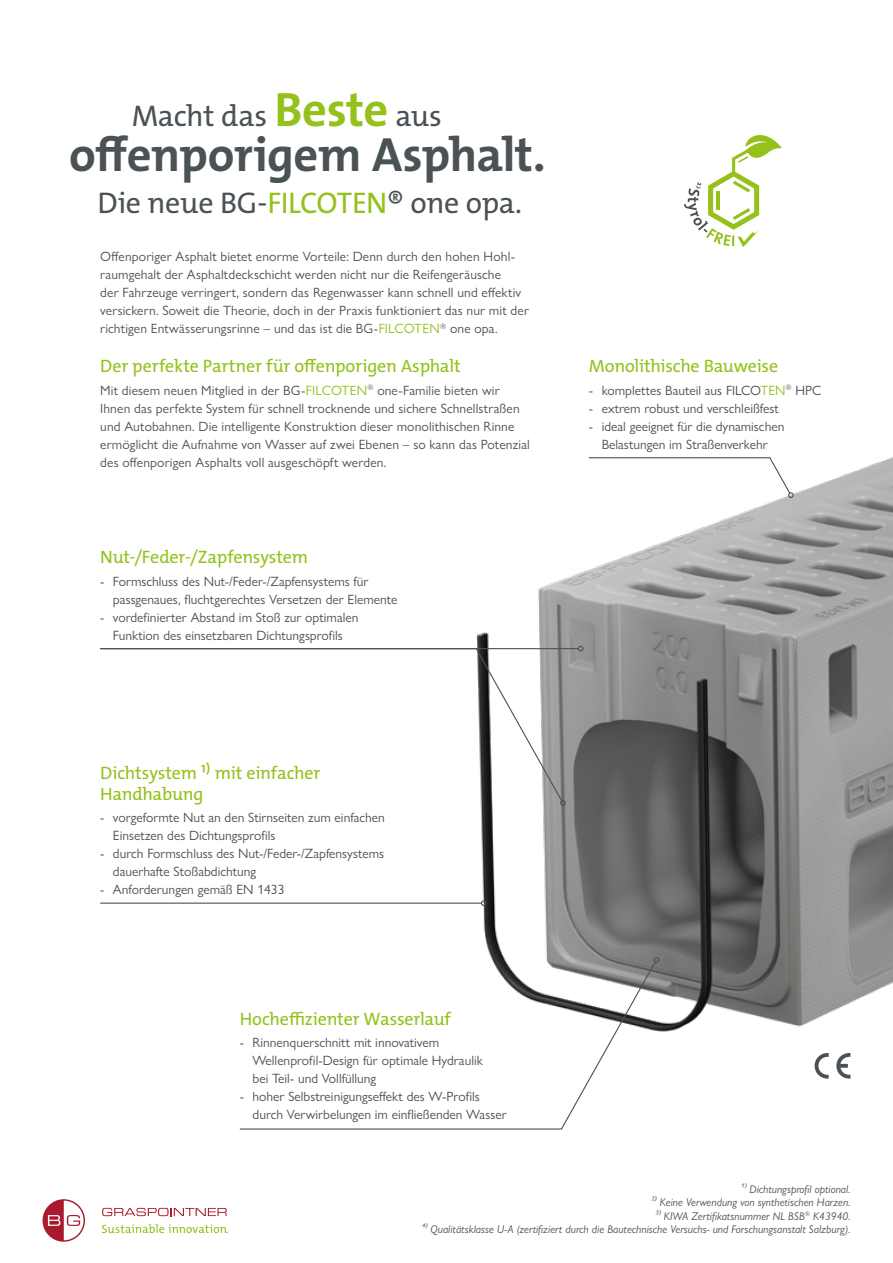
<style>
.page{position:relative;width:893px;height:1263px;background:#fff}
.page>*{position:absolute;margin:0;border:0;box-sizing:border-box;transform-origin:0 0}
.t1{font:700 48.3px "The Mix E2 s";letter-spacing:-.01em;color:#4b5255}
.t2{font:30px "The Mix E2 s";letter-spacing:-.015em;color:#4b5255}
.t3{font:18px/21px "The Mix E2 s";letter-spacing:-.01em;color:#94c11a}
.t4{font:13.5px/18px "Gill Sans Nova";color:#4b5255}
.t5{font:italic 11.25px/13.5px "Gill Sans Nova";color:#4b5255;text-align:right}
.s1{font-weight:700;font-size:48.3px;color:#94c11a}
.s2{color:#94c11a}
</style>
<div class="page">
<img style="left:476px;top:456px;width:417px;height:623px">
<svg style="left:588px;top:457px;width:206px;height:41px"></svg>
<svg style="left:814px;top:1052px;width:15px;height:27px"></svg>
<svg style="left:836px;top:1052px;width:14px;height:27px"></svg>
<svg style="left:239px;top:960px;width:418px;height:170px"></svg>
<svg style="left:653px;top:957px;width:6px;height:6px"></svg>
<hr style="left:100px;top:648px;width:478px;height:1px;background:#4b5255">
<svg style="left:578px;top:646px;width:5px;height:5px"></svg>
<svg style="left:100px;top:647px;width:463px;height:155px"></svg>
<svg style="left:560px;top:800px;width:6px;height:6px"></svg>
<hr style="left:100px;top:902px;width:381px;height:2px;background:#4b5255">
<svg style="left:481px;top:900px;width:5px;height:6px"></svg>
<svg style="left:102px;top:1208px;width:125px;height:8px"></svg>
<svg style="left:43px;top:1199px;width:42px;height:43px"></svg>
<svg style="left:102px;top:1224px;width:126px;height:9px"></svg>
<svg style="left:684px;top:135px;width:98px;height:112px"></svg>
<h2 class="t2" style="left:132px;top:96px;width:312px">Macht das <span class="s1">Beste</span> aus</h2>
<h1 class="t1" style="left:69px;top:123px;width:478px">offenporigem Asphalt.</h1>
<h2 class="t2" style="left:97px;top:183px;width:426px">Die neue BG-<span class="s2">FILCOTEN</span>® one opa.</h2>
<p class="t4" style="left:100px;top:248px;width:430px">Offenporiger Asphalt bietet enorme Vorteile: Denn durch den hohen Hohl&shy;raumgehalt der Asphaltdeckschicht werden nicht nur die Reifengeräusche<br>der Fahrzeuge verringert, sondern das Regenwasser kann schnell und effektiv versickern. Soweit die Theorie, doch in der Praxis funktioniert das nur mit der richtigen Entwässerungsrinne – und das ist die BG-<span class="s2">FILCOTEN</span><sup>®</sup> one opa.</p>
<h3 class="t3" style="left:100px;top:356px;width:362px">Der perfekte Partner für offenporigen Asphalt</h3>
<p class="t4" style="left:100px;top:381px;width:431px">Mit diesem neuen Mitglied in der BG-<span class="s2">FILCOTEN</span><sup>®</sup> one-Familie bieten wir Ihnen das perfekte System für schnell trocknende und sichere Schnellstraßen und Autobahnen. Die intelligente Konstruktion dieser monolithischen Rinne ermöglicht die Aufnahme von Wasser auf zwei Ebenen – so kann das Potenzial des offenporigen Asphalts voll ausgeschöpft werden.</p>
<h3 class="t3" style="left:100px;top:547px;width:209px">Nut-/Feder-/Zapfensystem</h3>
<p class="t4" style="left:113px;top:572px;width:286px;text-indent:-13px">- Formschluss des Nut-/Feder-/Zapfensystems für passgenaues, fluchtgerechtes Versetzen der Elemente</p>
<p class="t4" style="left:100px;top:608px;width:260px;text-align:center">- vordefinierter Abstand im Stoß zur optimalen<br>Funktion des einsetzbaren Dichtungsprofils</p>
<h3 class="t3" style="left:100px;top:762px;width:222px">Dichtsystem ¹⁾ mit einfacher<br>Handhabung</h3>
<p class="t4" style="left:113px;top:808px;width:273px;text-indent:-13px">- vorgeformte Nut an den Stirnseiten zum einfachen<br>Einsetzen des Dichtungsprofils</p>
<p class="t4" style="left:113px;top:844px;width:273px;text-indent:-13px">- durch Formschluss des Nut-/Feder-/Zapfensystems dauerhafte Stoßabdichtung</p>
<p class="t4" style="left:100px;top:880px;width:186px">- Anforderungen gemäß EN 1433</p>
<h3 class="t3" style="left:240px;top:1008px;width:213px">Hocheffizienter Wasserlauf</h3>
<p class="t4" style="left:253px;top:1033px;width:232px;text-indent:-13px">- Rinnenquerschnitt mit innovativem<br>Wellenprofil-Design für optimale Hydraulik bei Teil- und Vollfüllung</p>
<p class="t4" style="left:253px;top:1087px;width:256px;text-indent:-13px">- hoher Selbstreinigungseffekt des W-Profils durch Verwirbelungen im einfließenden Wasser</p>
<h3 class="t3" style="left:589px;top:356px;width:191px">Monolithische Bauweise</h3>
<p class="t4" style="left:589px;top:381px;width:234px">- komplettes Bauteil aus FILCO<span class="s2">TEN</span><sup>®</sup> HPC</p>
<p class="t4" style="left:589px;top:399px;width:192px">- extrem robust und verschleißfest</p>
<p class="t4" style="left:589px;top:417px;width:197px;text-align:center">- ideal geeignet für die dynamischen<br>Belastungen im Straßenverkehr</p>
<p class="t5" style="left:421px;top:1182px;width:430px">¹⁾ Dichtungsprofil optional.<br>²⁾ Keine Verwendung von synthetischen Harzen.<br>³⁾ KIWA Zertifikatsnummer NL BSB<sup>®</sup> K43940.<br>⁴⁾ Qualitätsklasse U-A (zertifiziert durch die Bautechnische Versuchs- und Forschungsanstalt Salzburg).</p>
</div>
